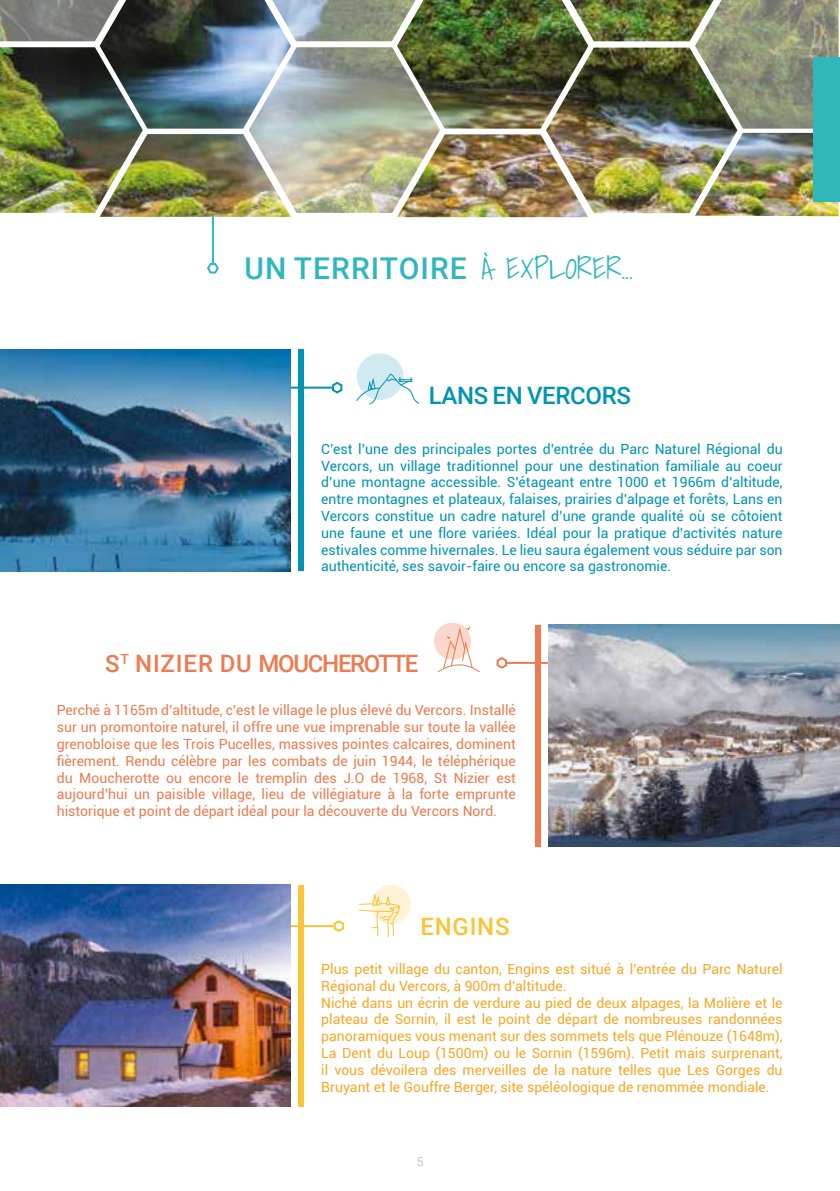
<style>
.page{position:relative;width:840px;height:1191px;background:#fff}
.page>*{position:absolute;margin:0;border:0;box-sizing:border-box;transform-origin:0 0}
.t1{font:500 30px "Roboto";letter-spacing:.035em;color:#30b7be}
.t2{font:500 24px "Roboto";letter-spacing:-.055em;color:#ec7b4f}
.t3{font:500 24px "Roboto";letter-spacing:-.015em;color:#0094b4}
.t4{font:500 24px "Roboto";letter-spacing:.03em;color:#fbc436}
.t5{font:14px/16.8px "Roboto";color:#0094b4;text-align:justify}
.t6{font:14px/16.8px "Roboto";color:#f7a726}
.t7{font:14px/16.8px "Roboto";color:#ec7b4f;text-align:justify}
.t8{font:300 12px "Roboto";color:#acaaab}
.s1{font-family:"Shadows Into";font-weight:300}
</style>
<div class="page">
<svg style="left:207px;top:261px;width:12px;height:13px"></svg>
<hr style="left:212px;top:175px;width:2px;height:88px;background:#30b7be">
<img style="left:588px;top:0;width:106px;height:41px">
<img style="left:291px;top:0;width:106px;height:41px">
<img style="left:249px;top:47px;width:191px;height:166px">
<img style="left:100px;top:0;width:191px;height:129px">
<img style="left:397px;top:0;width:191px;height:129px">
<img style="left:545px;top:48px;width:192px;height:165px">
<img style="left:0;top:47px;width:143px;height:166px">
<img style="left:0;top:0;width:120px;height:41px">
<img style="left:100px;top:134px;width:191px;height:83px">
<img style="left:397px;top:134px;width:191px;height:83px">
<img style="left:694px;top:133px;width:144px;height:83px">
<img style="left:694px;top:0;width:144px;height:129px">
<svg style="left:332px;top:920px;width:13px;height:12px"></svg>
<hr style="left:260px;top:925px;width:73px;height:2px;background:#fbc436">
<svg style="left:330px;top:381px;width:13px;height:13px"></svg>
<hr style="left:259px;top:387px;width:73px;height:2px;background:#0094b4">
<svg style="left:496px;top:657px;width:12px;height:12px"></svg>
<hr style="left:506px;top:662px;width:74px;height:2px;background:#ec7b4f">
<div style="left:297px;top:349px;width:6px;height:222px;background:#0094b4"></div>
<div style="left:535px;top:624px;width:6px;height:222px;background:#ec7b4f"></div>
<div style="left:297px;top:885px;width:6px;height:221px;background:#fbc436"></div>
<svg style="left:356px;top:373px;width:62px;height:32px"></svg>
<svg style="left:356px;top:353px;width:47px;height:47px;background:#c4e4ec"></svg>
<svg style="left:358px;top:903px;width:41px;height:34px"></svg>
<svg style="left:371px;top:885px;width:39px;height:39px"></svg>
<svg style="left:433px;top:622px;width:38px;height:37px"></svg>
<svg style="left:437px;top:626px;width:43px;height:46px"></svg>
<img style="left:0;top:349px;width:290px;height:222px">
<img style="left:548px;top:624px;width:291px;height:222px">
<img style="left:0;top:884px;width:290px;height:222px">
<div style="left:813px;top:57px;width:26px;height:145px;background:#31b7bb"></div>
<h1 class="t1" style="left:244px;top:247px;width:390px">UN TERRITOIRE <span class="s1">À EXPLORER...</span></h1>
<h2 class="t3" style="left:428px;top:378px;width:203px">LANS EN VERCORS</h2>
<p class="t5" style="left:321px;top:440px;width:462px">C’est l’une des principales portes d’entrée du Parc Naturel Régional du Vercors, un village traditionnel pour une destination familiale au coeur d’une montagne accessible. S’étageant entre 1000 et 1966m d’altitude, entre montagnes et plateaux, falaises, prairies d’alpage et forêts, Lans en Vercors constitue un cadre naturel d’une grande qualité où se côtoient une faune et une flore variées. Idéal pour la pratique d’activités nature estivales comme hivernales. Le lieu saura également vous séduire par son authenticité, ses savoir-faire ou encore sa gastronomie.</p>
<h2 class="t2" style="left:105px;top:646px;width:314px">S<sup>T</sup> NIZIER DU MOUCHEROTTE</h2>
<p class="t7" style="left:57px;top:701px;width:460px">Perché à 1165m d’altitude, c’est le village le plus élevé du Vercors. Installé sur un promontoire naturel, il offre une vue imprenable sur toute la vallée grenobloise que les Trois Pucelles, massives pointes calcaires, dominent fièrement. Rendu célèbre par les combats de juin 1944, le téléphérique du Moucherotte ou encore le tremplin des J.O de 1968, St Nizier est aujourd’hui un paisible village, lieu de villégiature à la forte emprunte historique et point de départ idéal pour la découverte du Vercors Nord.</p>
<h2 class="t4" style="left:420px;top:909px;width:91px">ENGINS</h2>
<p class="t6" style="left:321px;top:960px;width:462px">Plus petit village du canton, Engins est situé à l’entrée du Parc Naturel Régional du Vercors, à 900m d’altitude.<br>Niché dans un écrin de verdure au pied de deux alpages, la Molière et le plateau de Sornin, il est le point de départ de nombreuses randonnées panoramiques vous menant sur des sommets tels que Plénouze (1648m), La Dent du Loup (1500m) ou le Sornin (1596m). Petit mais surprenant, il vous dévoilera des merveilles de la nature telles que Les Gorges du Bruyant et le Gouffre Berger, site spéléologique de renommée mondiale.</p>
<p class="t8" style="left:416px;top:1153px;width:8px">5</p>
</div>
